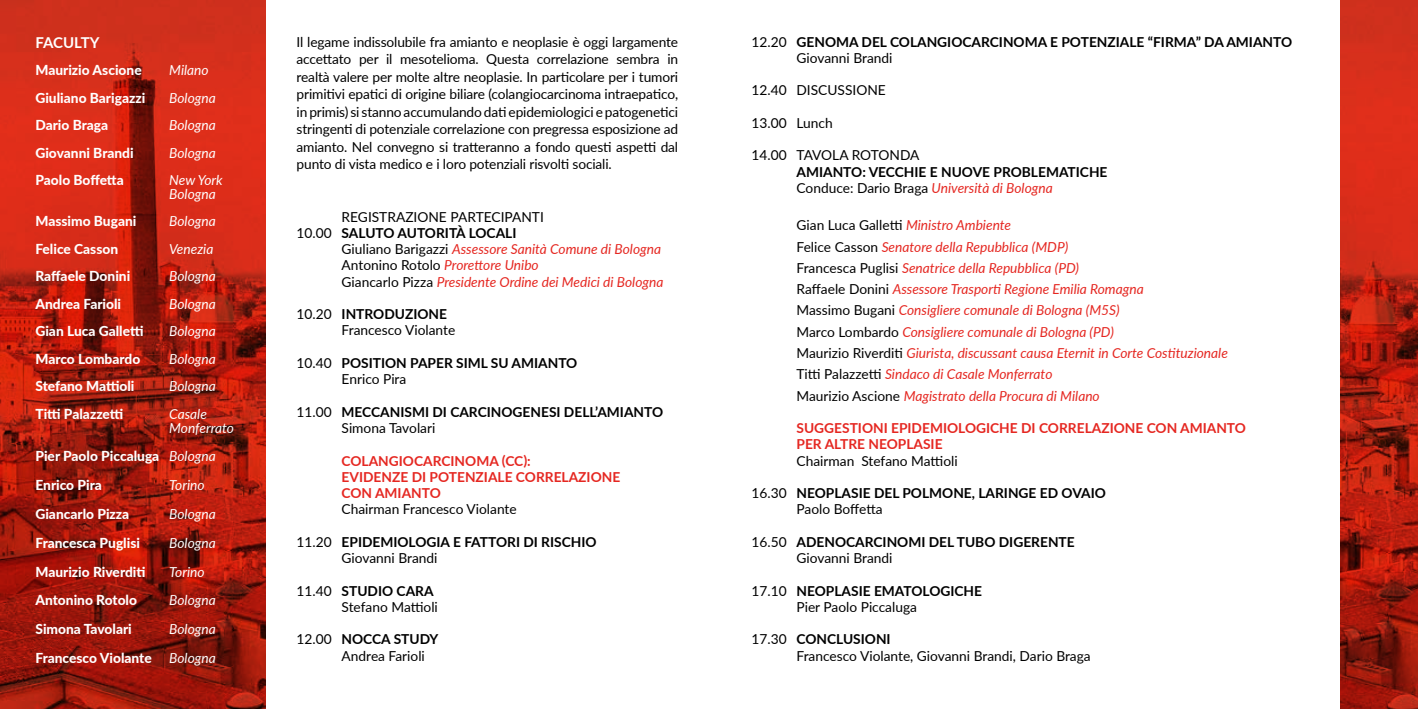
<style>
.page{position:relative;width:1418px;height:709px;background:#fff}
.page>*{position:absolute;margin:0;border:0;box-sizing:border-box;transform-origin:0 0}
.t1{font:700 15px "Lato";color:#fff}
.t2{font:13.75px/17.5px "Lato";color:#000}
.t3{font:italic 13.75px/21.2px "Lato";color:#e52721}
.t4{font:800 13.75px/28.8px "Lato";color:#fff}
.t5{font:700 13.75px "Lato";color:#000}
.t6{font:italic 13.75px/13.8px "Lato";color:#fff}
.t7{font:700 13.75px/16.2px "Lato";color:#e52721}
.s1{font-weight:400;font-style:italic}
.s2{font-weight:700}
.s3{font-style:normal;color:#000}
.s4{font-weight:400}
</style>
<div class="page">
<img style="left:0;top:0;width:266px;height:709px">
<img style="left:1340px;top:0;width:77px;height:709px">
<p class="t1" style="left:35px;top:31px;width:38px">FACULTY</p>
<p class="t4" style="left:35px;top:55px;width:108px">Maurizio Ascione</p>
<p class="t6" style="left:169px;top:63px;width:41px">Milano</p>
<p class="t4" style="left:35px;top:83px;width:111px">Giuliano Barigazzi</p>
<p class="t6" style="left:169px;top:90px;width:48px">Bologna</p>
<p class="t4" style="left:35px;top:110px;width:74px">Dario Braga</p>
<p class="t6" style="left:169px;top:118px;width:48px">Bologna</p>
<p class="t4" style="left:35px;top:138px;width:100px">Giovanni Brandi</p>
<p class="t6" style="left:169px;top:145px;width:48px">Bologna</p>
<p class="t4" style="left:35px;top:165px;width:90px">Paolo Boffetta</p>
<p class="t6" style="left:169px;top:173px;width:55px">New York<br>Bologna</p>
<p class="t4" style="left:35px;top:206px;width:103px">Massimo Bugani</p>
<p class="t6" style="left:169px;top:214px;width:48px">Bologna</p>
<p class="t4" style="left:35px;top:234px;width:84px">Felice Casson</p>
<p class="t6" style="left:169px;top:241px;width:46px">Venezia</p>
<p class="t4" style="left:35px;top:261px;width:96px">Raffaele Donini</p>
<p class="t6" style="left:169px;top:269px;width:48px">Bologna</p>
<p class="t4" style="left:35px;top:289px;width:87px">Andrea Farioli</p>
<p class="t6" style="left:169px;top:296px;width:48px">Bologna</p>
<p class="t4" style="left:35px;top:316px;width:110px">Gian Luca Galletti</p>
<p class="t6" style="left:169px;top:324px;width:48px">Bologna</p>
<p class="t4" style="left:35px;top:344px;width:106px">Marco Lombardo</p>
<p class="t6" style="left:169px;top:351px;width:48px">Bologna</p>
<p class="t4" style="left:35px;top:371px;width:100px">Stefano Mattioli</p>
<p class="t6" style="left:169px;top:379px;width:48px">Bologna</p>
<p class="t4" style="left:35px;top:399px;width:89px">Titti Palazzetti</p>
<p class="t6" style="left:169px;top:406px;width:66px">Casale<br>Monferrato</p>
<p class="t4" style="left:35px;top:441px;width:182px">Pier Paolo Piccaluga <span class="s1">Bologna<br></span>Enrico Pira</p>
<p class="t6" style="left:169px;top:478px;width:37px">Torino</p>
<p class="t4" style="left:35px;top:499px;width:95px">Giancarlo Pizza</p>
<p class="t6" style="left:169px;top:506px;width:48px">Bologna</p>
<p class="t4" style="left:35px;top:528px;width:106px">Francesca Puglisi</p>
<p class="t6" style="left:169px;top:535px;width:48px">Bologna</p>
<p class="t4" style="left:35px;top:556px;width:111px">Maurizio Riverditi</p>
<p class="t6" style="left:169px;top:564px;width:37px">Torino</p>
<p class="t4" style="left:35px;top:585px;width:103px">Antonino Rotolo</p>
<p class="t6" style="left:169px;top:593px;width:48px">Bologna</p>
<p class="t4" style="left:35px;top:614px;width:98px">Simona Tavolari</p>
<p class="t6" style="left:169px;top:621px;width:48px">Bologna</p>
<p class="t4" style="left:35px;top:643px;width:118px">Francesco Violante</p>
<p class="t6" style="left:169px;top:650px;width:48px">Bologna</p>
<p class="t2" style="left:296px;top:32px;width:383px;text-align:justify">I l legame indissolubile fra amianto e neoplasie è oggi largamente accettato per il mesotelioma. Questa correlazione sembra in realtà valere per molte altre neoplasie. I n particolare per i tumori primitivi epatici di origine biliare (colangiocarcinoma intraepatico, in primis) si stanno accumulando dati epidemiologici e patogenetici stringenti di potenziale correlazione con pregressa esposizione ad amianto. Nel convegno si tratteranno a fondo questi aspetti dal punto di vista medico e i loro potenziali risvolti sociali.</p>
<p class="t2" style="left:296px;top:208px;width:249px;line-height:16.2px;text-indent:45px">Registrazio ne partecipanti<br>10.00 <span class="s2">SALUTO AUTORITÀ LOCALI<br></span>G</p>
<p class="t3" style="left:341px;top:240px;width:321px;line-height:16.2px;text-indent:10px"><span class="s3">iuliano Barigazzi</span> Assessore Sanità Comune di Bologna<br><span class="s3">Antonino Rotolo</span> Prorettore Unibo</p>
<p class="t2" style="left:296px;top:272px;width:29px">G</p>
<p class="t3" style="left:351px;top:270px;width:313px"><span class="s3">iancarlo Pizza</span> Presidente Ordine dei Medici di Bologna</p>
<p class="t2" style="left:341px;top:305px;width:115px;line-height:16.2px;text-indent:-45px">10.20 <span class="s2">INTRODUZIONE<br></span>Francesco Violante</p>
<p class="t5" style="left:296px;top:353px;width:235px"><span class="s4">10.40</span> POSITION PAPER SIML SU AMIAN</p>
<p class="t5" style="left:558px;top:353px;width:21px">TO</p>
<p class="t2" style="left:296px;top:370px;width:28px">E</p>
<p class="t2" style="left:349px;top:370px;width:58px">nrico Pira</p>
<p class="t5" style="left:296px;top:401px;width:67px"><span class="s4">11.00</span> MECCANI</p>
<p class="t5" style="left:404px;top:401px;width:65px">SMI DI CARCIN</p>
<p class="t5" style="left:501px;top:401px;width:21px">OGENE</p>
<p class="t5" style="left:549px;top:401px;width:59px">SI DELL’AMIAN</p>
<p class="t5" style="left:644px;top:401px;width:21px">TO</p>
<p class="t2" style="left:341px;top:418px;width:95px">Simona Tavolari</p>
<p class="t7" style="left:341px;top:452px;width:204px">COLANGIOCARCINOMA (CC):<br>EVI DENZE DI POTENZIALE CORRE</p>
<p class="t7" style="left:561px;top:468px;width:50px">LAZIONE</p>
<p class="t7" style="left:296px;top:484px;width:28px">C</p>
<p class="t7" style="left:350px;top:484px;width:44px">ON AMIAN</p>
<p class="t7" style="left:422px;top:484px;width:21px">TO</p>
<p class="t2" style="left:341px;top:500px;width:177px">Chairman Francesco Violante</p>
<p class="t5" style="left:296px;top:531px;width:85px"><span class="s4">11.20</span> EPI DEMI</p>
<p class="t5" style="left:397px;top:531px;width:38px">OLOGIA</p>
<p class="t5" style="left:453px;top:531px;width:145px">E FATTORI DI RISCHI O</p>
<p class="t2" style="left:296px;top:549px;width:29px">G</p>
<p class="t2" style="left:351px;top:549px;width:87px">iovanni Brandi</p>
<p class="t2" style="left:341px;top:582px;width:98px;line-height:16.2px;text-indent:-45px">11.40 <span class="s2">STUDI O CARA<br></span>Stefano Mattioli</p>
<p class="t2" style="left:296px;top:630px;width:77px">12.00 <span class="s2">NOCCA</span></p>
<p class="t5" style="left:394px;top:629px;width:46px">STUDY</p>
<p class="t2" style="left:341px;top:646px;width:85px">Andrea Farioli</p>
<p class="t5" style="left:751px;top:31px;width:175px"><span class="s4">12.20</span> GENOMA DEL COLANGI</p>
<p class="t5" style="left:951px;top:31px;width:21px">OCARCIN</p>
<p class="t5" style="left:1013px;top:31px;width:157px">OMA E POTENZIALE “FIRMA</p>
<p class="t5" style="left:1195px;top:31px;width:50px">” DA AMIAN</p>
<p class="t5" style="left:1273px;top:31px;width:21px">TO</p>
<p class="t2" style="left:751px;top:49px;width:29px">G</p>
<p class="t2" style="left:806px;top:49px;width:87px">iovanni Brandi</p>
<p class="t2" style="left:751px;top:81px;width:69px">12.40 Discuss</p>
<p class="t2" style="left:852px;top:81px;width:35px">ione</p>
<p class="t2" style="left:751px;top:114px;width:83px">13.00 Lunch</p>
<p class="t2" style="left:751px;top:146px;width:80px">14.00 Tavola</p>
<p class="t2" style="left:851px;top:146px;width:59px">Rotonda</p>
<p class="t5" style="left:796px;top:161px;width:20px">AMIAN</p>
<p class="t5" style="left:843px;top:161px;width:44px">TO: VECCHIE</p>
<p class="t5" style="left:929px;top:161px;width:119px">E N UOVE PROBLEMA</p>
<p class="t5" style="left:1067px;top:161px;width:17px">TICHE</p>
<p class="t3" style="left:796px;top:177px;width:258px"><span class="s3">Conduce: Dario Braga</span> Università di Bologna</p>
<p class="t2" style="left:751px;top:216px;width:29px">G</p>
<p class="t3" style="left:796px;top:214px;width:284px;text-indent:10px"><span class="s3">ian Luca Galletti</span> Ministro Ambiente<br><span class="s3">Felice Casson</span> Senatore della Repubblica (MDP)<br><span class="s3">Francesca Puglisi</span> Senatrice della Repubblica (PD)</p>
<p class="t2" style="left:751px;top:280px;width:28px">R</p>
<p class="t3" style="left:796px;top:278px;width:433px;text-indent:9px"><span class="s3">affaele Donini</span> Assessore Trasporti Regione Emilia Romagna<br><span class="s3">Massimo Bugani</span> Consigliere comunale di Bologna (M5S)<br><span class="s3">Marco Lombardo</span> Consigliere comunale di Bologna (PD)<br><span class="s3">Maurizio Riverditi</span> Giurista, discussant causa Eternit in Corte Costituzionale</p>
<p class="t2" style="left:751px;top:365px;width:28px">T</p>
<p class="t3" style="left:796px;top:363px;width:305px;text-indent:8px"><span class="s3">itti Palazzetti</span> Sindaco di Casale Monferrato<br><span class="s3">Maurizio Ascione</span> Magistrato della Procura di Milano</p>
<p class="t7" style="left:751px;top:419px;width:28px">S</p>
<p class="t7" style="left:804px;top:419px;width:21px">UGGE</p>
<p class="t7" style="left:842px;top:419px;width:89px">STIONI EPI DEMI</p>
<p class="t7" style="left:947px;top:419px;width:39px">OLOGICHE</p>
<p class="t7" style="left:1021px;top:419px;width:47px">DI CORRE</p>
<p class="t7" style="left:1084px;top:419px;width:115px">LAZIONE CON AMIAN</p>
<p class="t7" style="left:1226px;top:419px;width:21px">TO</p>
<p class="t7" style="left:796px;top:435px;width:141px">PER ALTRE NEOPLASIE</p>
<p class="t2" style="left:796px;top:451px;width:163px">Chairman Stefano Mattioli</p>
<p class="t5" style="left:751px;top:483px;width:244px"><span class="s4">16.30</span> NEOPLASIE DEL POLMONE, LARINGE</p>
<p class="t5" style="left:1039px;top:483px;width:68px">ED OVAI O</p>
<p class="t2" style="left:796px;top:500px;width:88px">Paolo Boffetta</p>
<p class="t5" style="left:751px;top:531px;width:104px"><span class="s4">16.50</span> ADENOCARCIN</p>
<p class="t5" style="left:897px;top:531px;width:121px">OMI DEL TUBO DIGEREN</p>
<p class="t5" style="left:1058px;top:531px;width:16px">TE</p>
<p class="t2" style="left:751px;top:549px;width:29px">G</p>
<p class="t2" style="left:806px;top:549px;width:87px">iovanni Brandi</p>
<p class="t5" style="left:751px;top:580px;width:134px"><span class="s4">17.10</span> NEOPLASIE EMA</p>
<p class="t5" style="left:903px;top:580px;width:47px">TOLOGICHE</p>
<p class="t2" style="left:796px;top:597px;width:122px">Pier Paolo Piccaluga</p>
<p class="t2" style="left:796px;top:630px;width:296px;line-height:16.2px;text-indent:-45px">17.30 <span class="s2">CONCLUSIONI<br></span>Francesco Violante, Giovanni Brandi, Dario Braga</p>
</div>
